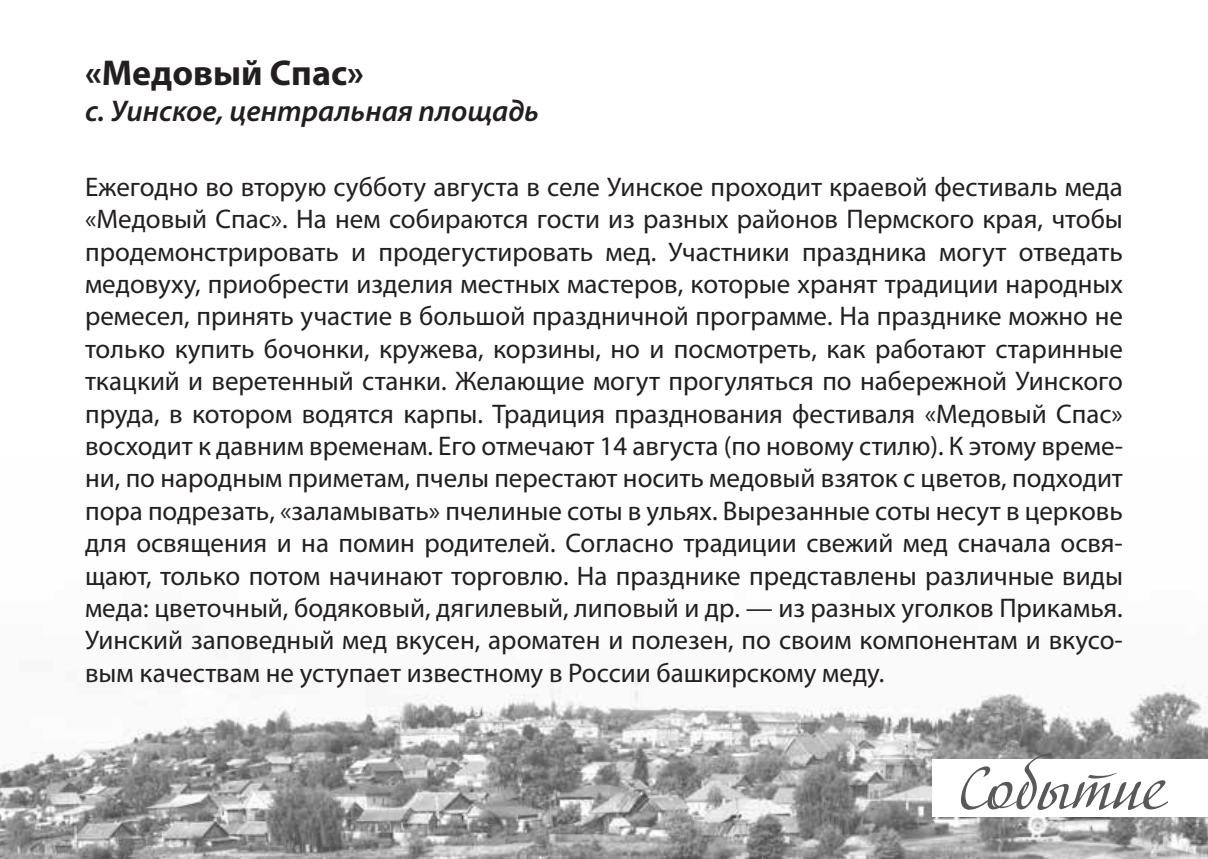
<style>
.page{position:relative;width:1208px;height:859px;background:#fff}
.page>*{position:absolute;margin:0;border:0;box-sizing:border-box;transform-origin:0 0}
.t1{font:60px "Adventure C";color:#57585a}
.t2{font:700 36px "Myriad Pro";color:#231f20}
.t3{font:italic 600 30px "Myriad Pro";color:#231f20}
.t4{font:27px/32.4px "Myriad Pro";color:#231f20;text-align:justify}
</style>
<div class="page">
<img style="left:0;top:671px;width:1208px;height:188px">
<div style="left:932px;top:759px;width:276px;height:58px;background:#fff"></div>
<h2 class="t2" style="left:85px;top:49px;width:280px">«Медовый Спас»</h2>
<p class="t3" style="left:85px;top:92px;width:455px">с. Уинское, центральная площадь</p>
<p class="t4" style="left:85px;top:170px;width:1039px">Ежегодно во вторую субботу августа в селе Уинское проходит краевой фестиваль меда «Медовый Спас». На нем собираются гости из разных районов Пермского края, чтобы продемонстрировать и продегустировать мед. Участники праздника могут отведать медовуху, приобрести изделия местных мастеров, которые хранят традиции народных ремесел, принять участие в большой праздничной программе. На празднике можно не только купить бочонки, кружева, корзины, но и посмотреть, как работают старинные ткацкий и веретенный станки. Желающие могут прогуляться по набережной Уинского пруда, в котором водятся карпы. Традиция празднования фестиваля «Медовый Спас» восходит к давним временам. Его отмечают 14 августа (по новому стилю). К этому време&shy;ни, по народным приметам, пчелы перестают носить медовый взяток с цветов, подходит пора подрезать, «заламывать» пчелиные соты в ульях. Вырезанные соты несут в церковь для освящения и на помин родителей. Согласно традиции свежий мед сначала освя&shy;щают, только потом начинают торговлю. На празднике представлены различные виды меда: цветочный, бодяковый, дягилевый, липовый и др. — из разных уголков Прикамья.<br>Уинский заповедный мед вкусен, ароматен и полезен, по своим компонентам и вкусо&shy;вым качествам не уступает известному в России башкирскому меду.</p>
<h1 class="t1" style="left:958px;top:753px;width:210px">Событие</h1>
</div>
